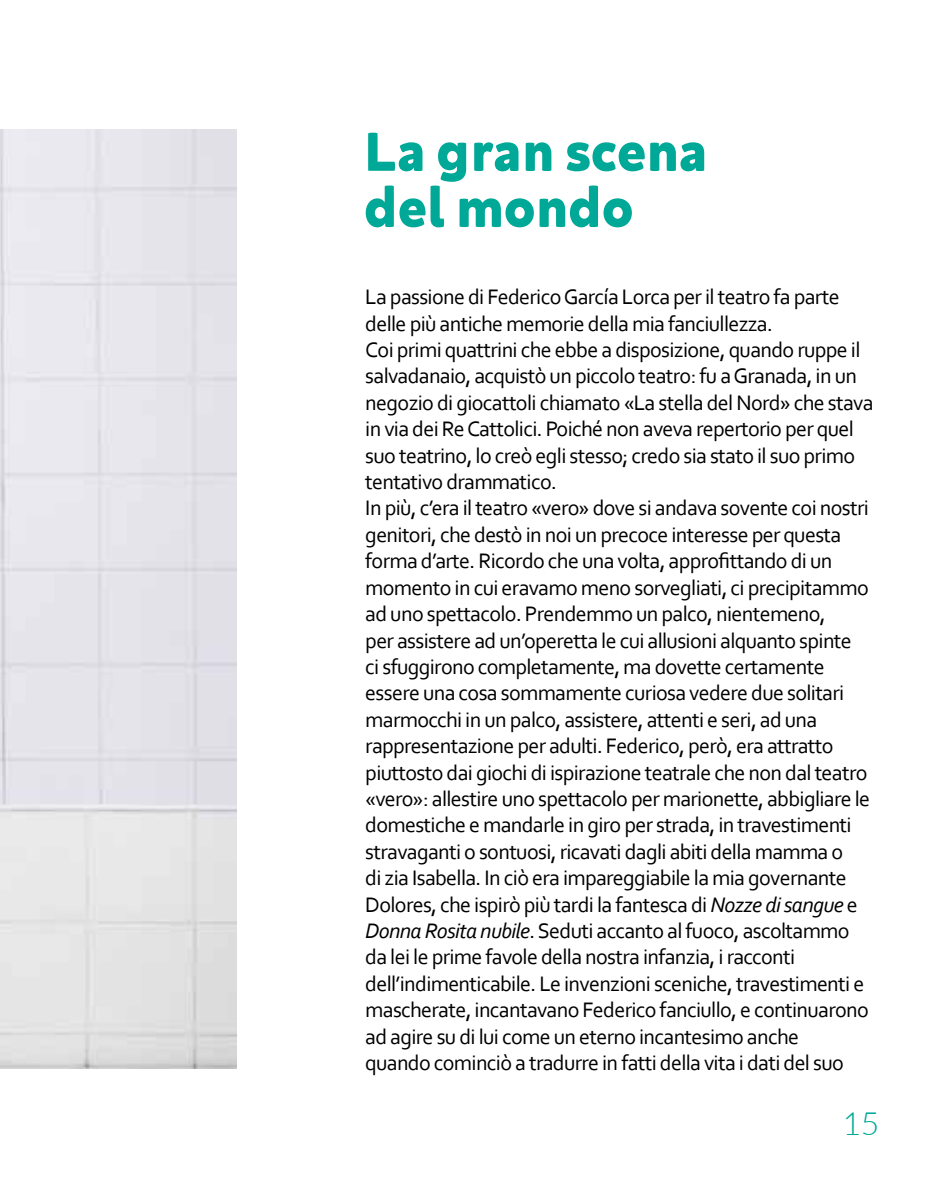
<style>
.page{position:relative;width:936px;height:1191px;background:#fff}
.page>*{position:absolute;margin:0;border:0;box-sizing:border-box;transform-origin:0 0}
.t1{font:800 56px/56px "Neufreit";color:#00a997}
.t2{font:300 32px "Lato";color:#00a997}
.t3{font:22px/26.4px "Corbel";letter-spacing:-.03em;color:#000}
.s1{font-style:italic}
</style>
<div class="page">
<img style="left:0;top:129px;width:237px;height:939px">
<h1 class="t1" style="left:364px;top:122px;width:345px">La gran scena del mondo</h1>
<p class="t3" style="left:365px;top:283px;width:509px">La passione di Federico García Lorca per il teatro fa parte delle più antiche memorie della mia fanciullezza.<br>Coi primi quattrini che ebbe a disposizione, quando ruppe il salvadanaio, acquistò un piccolo teatro: fu a Granada, in un negozio di giocattoli chiamato «La stella del Nord» che stava in via dei Re Cattolici. Poiché non aveva repertorio per quel suo teatrino, lo creò egli stesso; credo sia stato il suo primo tentativo drammatico.<br>In più, c’era il teatro «vero» dove si andava sovente coi nostri genitori, che destò in noi un precoce interesse per questa forma d’arte. Ricordo che una volta, approfittando di un momento in cui eravamo meno sorvegliati, ci precipitammo ad uno spettacolo. Prendemmo un palco, nientemeno,<br>per assistere ad un’operetta le cui allusioni alquanto spinte<br>ci sfuggirono completamente, ma dovette certamente essere una cosa sommamente curiosa vedere due solitari marmocchi in un palco, assistere, attenti e seri, ad una rappresentazione per adulti. Federico, però, era attratto piuttosto dai giochi di ispirazione teatrale che non dal teatro «vero»: allestire uno spettacolo per marionette, abbigliare le domestiche e mandarle in giro per strada, in travestimenti stravaganti o sontuosi, ricavati dagli abiti della mamma o<br>di zia Isabella. In ciò era impareggiabile la mia governante Dolores, che ispirò più tardi la fantesca di <span class="s1">Nozze di sangue</span> e <span class="s1">Donna Rosita nubile</span>. Seduti accanto al fuoco, ascoltammo da lei le prime favole della nostra infanzia, i racconti dell’indimenticabile. Le invenzioni sceniche, travestimenti e mascherate, incantavano Federico fanciullo, e continuarono ad agire su di lui come un eterno incantesimo anche<br>quando cominciò a tradurre in fatti della vita i dati del suo</p>
<h2 class="t2" style="left:842px;top:1100px;width:38px">15</h2>
</div>
